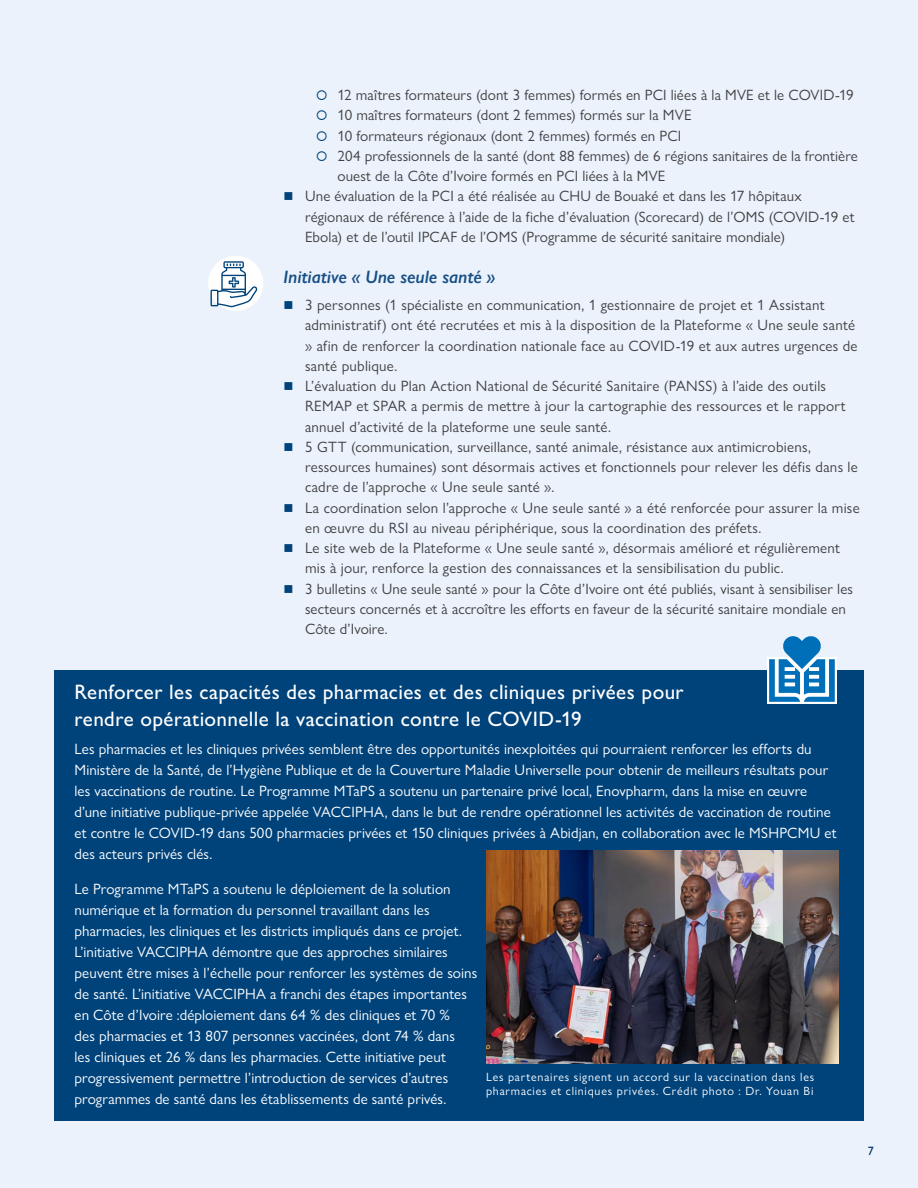
<style>
.page{position:relative;width:918px;height:1188px;background:#ebf2fb}
.page>*{position:absolute;margin:0;border:0;box-sizing:border-box;transform-origin:0 0}
.t1{font:500 21px/27px "Gill Sans Nova";letter-spacing:.02em;color:#fff}
.t2{font:italic 600 18px "Gill Sans Nova";letter-spacing:-.005em;color:#164e84}
.t3{font:15px/20.2px "Gill Sans Nova";letter-spacing:.015em;color:#414042}
.t4{font:15px/21px "Gill Sans Nova";letter-spacing:.005em;color:#fff}
.t5{font:12px/13.5px "Gill Sans Nova";letter-spacing:.065em;color:#fff}
.t6{font:12px "Gill Sans";color:#002f6c}
</style>
<div class="page">
<div style="left:54px;top:670px;width:810px;height:451px;background:#00437b"></div>
<img style="left:486px;top:851px;width:352px;height:213px">
<div style="left:767px;top:657px;width:70px;height:47px;background:#fff"></div>
<svg style="left:769px;top:636px;width:66px;height:66px"></svg>
<svg style="left:207px;top:254px;width:58px;height:58px"></svg>
<div style="left:205px;top:253px;width:61px;height:61px;border:3px solid #ebf2fb;border-radius:50%"></div>
<svg style="left:211px;top:261px;width:47px;height:46px;background:#c8d6e2"></svg>
<p class="t3" style="left:338px;top:85px;width:518px">12 maîtres formateurs (dont 3 femmes) formés en PCI liées à la MVE et le COVID-19</p>
<p class="t3" style="left:338px;top:105px;width:356px">10 maîtres formateurs (dont 2 femmes) formés sur la MVE</p>
<p class="t3" style="left:338px;top:125px;width:345px">10 formateurs régionaux (dont 2 femmes) formés en PCI</p>
<p class="t3" style="left:338px;top:145px;width:522px">204 professionnels de la santé (dont 88 femmes) de 6 régions sanitaires de la frontière</p>
<p class="t3" style="left:338px;top:166px;width:330px">ouest de la Côte d’Ivoire formés en PCI liées à la MVE</p>
<p class="t3" style="left:305px;top:186px;width:498px">Une évaluation de la PCI a été réalisée au CHU de Bouaké et dans les 17 hôpitaux</p>
<p class="t3" style="left:305px;top:206px;width:551px">régionaux de référence à l’aide de la fiche d’évaluation (Scorecard) de l’OMS (COVID-19 et</p>
<p class="t3" style="left:305px;top:226px;width:482px">Ebola) et de l’outil IPCAF de l’OMS (Programme de sécurité sanitaire mondiale)</p>
<p class="t2" style="left:284px;top:266px;width:213px">Initiative « Une seule santé »</p>
<p class="t3" style="left:305px;top:295px;width:556px">3 personnes (1 spécialiste en communication, 1 gestionnaire de projet et 1 Assistant administratif) ont été recrutées et mis à la disposition de la Plateforme « Une seule santé » afin de renforcer la coordination nationale face au COVID-19 et aux autres urgences de santé publique.<br>L’évaluation du Plan Action National de Sécurité Sanitaire (PANSS) à l’aide des outils REMAP et SPAR a permis de mettre à jour la cartographie des ressources et le rapport annuel d’activité de la plateforme une seule santé.<br>5 GTT (communication, surveillance, santé animale, résistance aux antimicrobiens, ressources humaines) sont désormais actives et fonctionnels pour relever les défis dans le cadre de l’approche « Une seule santé ».<br>La coordination selon l’approche « Une seule santé » a été renforcée pour assurer la mise en œuvre du RSI au niveau périphérique, sous la coordination des préfets.<br>Le site web de la Plateforme « Une seule santé », désormais amélioré et régulièrement mis à jour, renforce la gestion des connaissances et la sensibilisation du public.<br>3 bulletins « Une seule santé » pour la Côte d’Ivoire ont été publiés, visant à sensibiliser les secteurs concernés et à accroître les efforts en faveur de la sécurité sanitaire mondiale en Côte d’Ivoire.</p>
<h1 class="t1" style="left:75px;top:679px;width:611px">Renforcer les capacités des pharmacies et des cliniques privées pour rendre opérationnelle la vaccination contre le COVID-19</h1>
<p class="t4" style="left:75px;top:738px;width:764px">Les pharmacies et les cliniques privées semblent être des opportunités inexploitées qui pourraient renforcer les efforts du Ministère de la Santé, de l’Hygiène Publique et de la Couverture Maladie Universelle pour obtenir de meilleurs résultats pour les vaccinations de routine. Le Programme MTaPS a soutenu un partenaire privé local, Enovpharm, dans la mise en œuvre d’une initiative publique-privée appelée VACCIPHA, dans le but de rendre opérationnel les activités de vaccination de routine et contre le COVID-19 dans 500 pharmacies privées et 150 cliniques privées à Abidjan, en collaboration avec le MSHPCMU et des acteurs privés clés.</p>
<p class="t4" style="left:75px;top:878px;width:404px">Le Programme MTaPS a soutenu le déploiement de la solution numérique et la formation du personnel travaillant dans les pharmacies, les cliniques et les districts impliqués dans ce projet.<br>L’initiative VACCIPHA démontre que des approches similaires peuvent être mises à l’échelle pour renforcer les systèmes de soins de santé. L’initiative VACCIPHA a franchi des étapes importantes en Côte d’Ivoire :déploiement dans 64 % des cliniques et 70 %<br>des pharmacies et 13 807 personnes vaccinées, dont 74 % dans<br>les cliniques et 26 % dans les pharmacies. Cette initiative peut progressivement permettre l’introduction de services d’autres programmes de santé dans les établissements de santé privés.</p>
<p class="t5" style="left:486px;top:1070px;width:330px">Les partenaires signent un accord sur la vaccination dans les pharmacies et cliniques privées. Crédit photo : Dr. Youan Bi</p>
<p class="t6" style="left:868px;top:1144px;width:7px">7</p>
</div>
